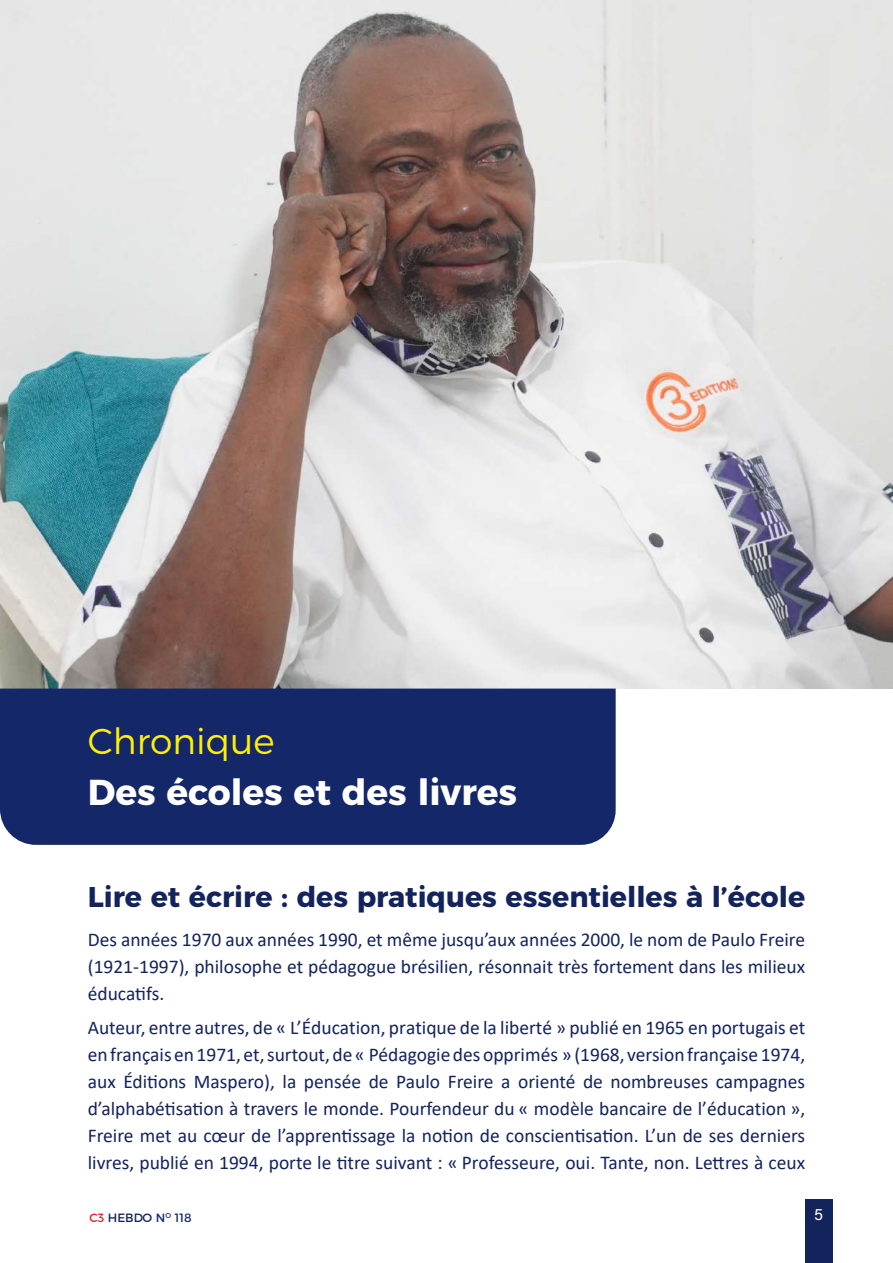
<style>
.page{position:relative;width:893px;height:1263px;background:#fff}
.page>*{position:absolute;margin:0;border:0;box-sizing:border-box;transform-origin:0 0}
.t1{font:700 36px "Montserrat";color:#fff}
.t2{font:300 36px "Montserrat";color:#fff101}
.t3{font:700 28.5px "Montserrat";color:#13235c}
.t4{font:19.5px/27px "Calibri";color:#13235c;text-align:justify}
.t5{font:16.5px "Acumin Pro";color:#fff}
.t6{font:12px "Montserrat";color:#13235c}
.s1{color:#e12020}
.s2{color:#142768}
</style>
<div class="page">
<div style="left:805px;top:1199px;width:27px;height:64px;background:#13235c"></div>
<img style="left:0;top:0;width:893px;height:688px">
<div style="left:0;top:688px;width:616px;height:157px;background:#142768"></div>
<h1 class="t2" style="left:88px;top:713px;width:188px">Chronique</h1>
<h1 class="t1" style="left:88px;top:763px;width:431px">Des écoles et des livres</h1>
<h2 class="t3" style="left:88px;top:874px;width:719px">Lire et écrire : des pratiques essentielles à l’école</h2>
<p class="t4" style="left:88px;top:926px;width:719px">Des années 1970 aux années 1990, et même jusqu’aux années 2000, le nom de Paulo Freire (1921-1997), philosophe et pédagogue brésilien, résonnait très fortement dans les milieux éducatifs.</p>
<p class="t4" style="left:88px;top:1014px;width:719px">Auteur, entre autres, de « L’Éducation, pratique de la liberté » publié en 1965 en portugais et en français en 1971, et, surtout, de « Pédagogie des opprimés » (1968, version française 1974, aux Éditions Maspero), la pensée de Paulo Freire a orienté de nombreuses campagnes d’alphabétisation à travers le monde. Pourfendeur du « modèle bancaire de l’éducation », Freire met au cœur de l’apprentissage la notion de conscientisation. L’un de ses derniers livres, publié en 1994, porte le titre suivant : « Professeure, oui. Tante, non. Lettres à ceux</p>
<p class="t6" style="left:89px;top:1208px;width:104px"><span class="s1">C3</span> HEBDO <span class="s2">N</span><sup>O</sup> <span class="s2">118</span></p>
<p class="t5" style="left:814px;top:1203px;width:10px">5</p>
</div>
